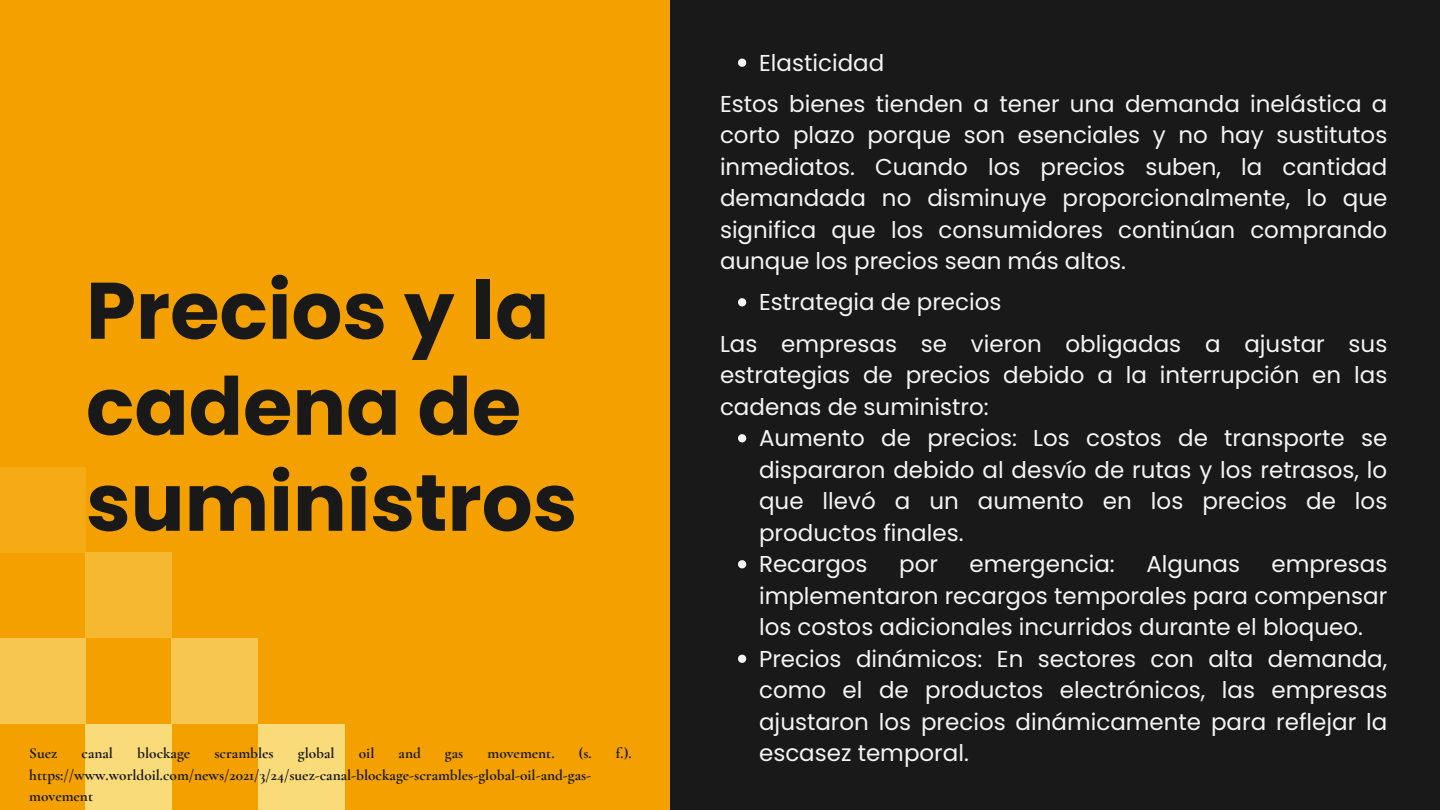
<style>
.page{position:relative;width:1440px;height:810px;background:#191919}
.page>*{position:absolute;margin:0;border:0;box-sizing:border-box;transform-origin:0 0}
.t1{font:700 80px/96px "Poppins";color:#191919}
.t2{font:23px/31.5px "Poppins";color:#f4f4f4;text-align:justify}
.t3{font:700 15.3px/21.2px "Cormorant Garamond";color:#191919}
</style>
<div class="page">
<div style="left:0;top:0;width:670px;height:810px;background:#f4a100"></div>
<div style="left:258px;top:724px;width:86px;height:86px;background:#fadb7a"></div>
<div style="left:172px;top:638px;width:86px;height:86px;background:#f7c64e"></div>
<div style="left:86px;top:553px;width:86px;height:85px;background:#f6b830"></div>
<div style="left:0;top:467px;width:86px;height:85px;background:#f5ab16"></div>
<div style="left:0;top:638px;width:86px;height:86px;background:#f7c64e"></div>
<div style="left:86px;top:724px;width:86px;height:86px;background:#fadb7a"></div>
<svg style="left:738px;top:59px;width:8px;height:8px"></svg>
<svg style="left:738px;top:298px;width:8px;height:8px"></svg>
<svg style="left:738px;top:434px;width:8px;height:8px"></svg>
<svg style="left:738px;top:560px;width:8px;height:8px"></svg>
<svg style="left:738px;top:655px;width:8px;height:8px"></svg>
<h1 class="t1" style="left:86px;top:263px;width:493px">Precios y la cadena de suministros</h1>
<p class="t2" style="left:759px;top:47px;width:127px">Elasticidad</p>
<p class="t2" style="left:720px;top:88px;width:669px">Estos bienes tienden a tener una demanda inelástica a corto plazo porque son esenciales y no hay sustitutos inmediatos. Cuando los precios suben, la cantidad demandada no disminuye proporcionalmente, lo que significa que los consumidores continúan comprando aunque los precios sean más altos.</p>
<h2 class="t2" style="left:759px;top:286px;width:244px">Estrategia de precios</h2>
<p class="t2" style="left:720px;top:328px;width:669px">Las empresas se vieron obligadas a ajustar sus estrategias de precios debido a la interrupción en las cadenas de suministro:</p>
<h2 class="t2" style="left:759px;top:422px;width:630px">Aumento de precios: Los costos de transporte se dispararon debido al desvío de rutas y los retrasos, lo que llevó a un aumento en los precios de los productos finales.</h2>
<p class="t2" style="left:759px;top:548px;width:110px">Recargos</p>
<p class="t2" style="left:899px;top:548px;width:40px">por</p>
<p class="t2" style="left:969px;top:548px;width:147px">emergencia:</p>
<p class="t2" style="left:1146px;top:548px;width:95px">Algunas</p>
<p class="t2" style="left:759px;top:548px;width:630px;text-indent:512px">empresas implementaron recargos temporales para compensar los costos adicionales incurridos durante el bloqueo.</p>
<p class="t2" style="left:759px;top:643px;width:630px">Precios dinámicos: En sectores con alta demanda, como el de productos electrónicos, las empresas ajustaron los precios dinámicamente para reflejar la</p>
<p class="t3" style="left:29px;top:743px;width:30px">Suez</p>
<p class="t3" style="left:82px;top:743px;width:33px">canal</p>
<p class="t2" style="left:759px;top:737px;width:211px">escasez temporal.</p>
<p class="t3" style="left:29px;top:743px;width:604px;text-indent:549px">(s. f.). https://www.worldoil.com/news/2021/3/24/suez-canal-blockage-scrambles-global-oil-and-gas&shy;movement</p>
<p class="t3" style="left:137px;top:743px;width:55px">blockage</p>
<p class="t3" style="left:215px;top:743px;width:61px">scrambles</p>
<p class="t3" style="left:298px;top:743px;width:38px">global</p>
<p class="t3" style="left:359px;top:743px;width:17px">oil</p>
<p class="t3" style="left:399px;top:743px;width:24px">and</p>
<p class="t3" style="left:445px;top:743px;width:20px">gas</p>
<p class="t3" style="left:488px;top:743px;width:68px">movement.</p>
</div>
